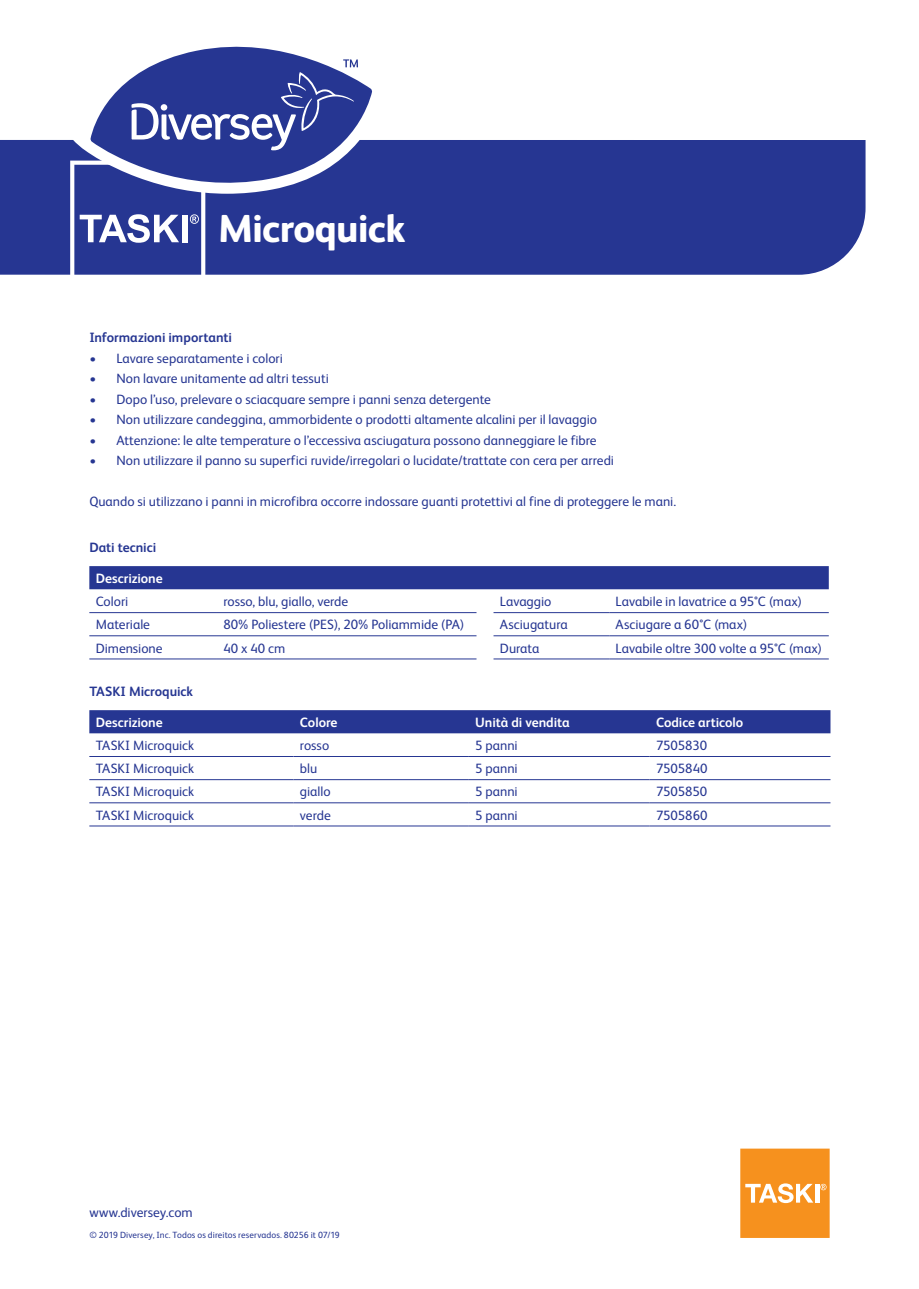
<style>
.page{position:relative;width:919px;height:1289px;background:#fff}
.page>*{position:absolute;margin:0;border:0;box-sizing:border-box;transform-origin:0 0}
.t1{font:800 39px "FS Albert Pro";letter-spacing:-.02em;color:#fff}
.Maintext{font:13.5px "FS Albert Pro";color:#263692}
.Table_Text{font:13.5px "FS Albert Pro";color:#263692}
.Table_Subheads{font:700 13.5px "FS Albert Pro";letter-spacing:-.005em;color:#fff}
.Subheads{font:700 13.5px "FS Albert Pro";letter-spacing:-.005em;color:#263692}
.t2{font:9px "FS Albert Pro";letter-spacing:.01em;color:#263692}
</style>
<div class="page">
<div style="left:0;top:140px;width:865px;height:135px;background:#263692"></div>
<svg style="left:740px;top:1148px;width:89px;height:89px;background:#f69c35"></svg>
<div style="left:89px;top:566px;width:739px;height:23px;background:#263692"></div>
<hr style="left:89px;top:612px;width:128px;height:1px;background:#263692">
<hr style="left:217px;top:612px;width:259px;height:1px;background:#263692">
<hr style="left:493px;top:612px;width:116px;height:1px;background:#263692">
<hr style="left:609px;top:612px;width:219px;height:1px;background:#263692">
<hr style="left:89px;top:635px;width:128px;height:1px;background:#263692">
<hr style="left:217px;top:635px;width:259px;height:1px;background:#263692">
<hr style="left:493px;top:635px;width:116px;height:1px;background:#263692">
<hr style="left:609px;top:635px;width:219px;height:1px;background:#263692">
<hr style="left:89px;top:658px;width:128px;height:1px;background:#263692">
<hr style="left:217px;top:658px;width:259px;height:1px;background:#263692">
<hr style="left:493px;top:658px;width:116px;height:1px;background:#263692">
<hr style="left:609px;top:658px;width:219px;height:1px;background:#263692">
<div style="left:89px;top:710px;width:741px;height:23px;background:#263692"></div>
<hr style="left:89px;top:756px;width:204px;height:1px;background:#263692">
<hr style="left:293px;top:756px;width:176px;height:1px;background:#263692">
<hr style="left:469px;top:756px;width:180px;height:1px;background:#263692">
<hr style="left:649px;top:756px;width:181px;height:1px;background:#263692">
<hr style="left:89px;top:779px;width:204px;height:1px;background:#263692">
<hr style="left:293px;top:779px;width:176px;height:1px;background:#263692">
<hr style="left:469px;top:779px;width:180px;height:1px;background:#263692">
<hr style="left:649px;top:779px;width:181px;height:1px;background:#263692">
<hr style="left:89px;top:802px;width:204px;height:1px;background:#263692">
<hr style="left:293px;top:802px;width:176px;height:1px;background:#263692">
<hr style="left:469px;top:802px;width:180px;height:1px;background:#263692">
<hr style="left:649px;top:802px;width:181px;height:1px;background:#263692">
<hr style="left:89px;top:825px;width:204px;height:1px;background:#263692">
<hr style="left:293px;top:825px;width:176px;height:1px;background:#263692">
<hr style="left:469px;top:825px;width:180px;height:1px;background:#263692">
<hr style="left:649px;top:825px;width:181px;height:1px;background:#263692">
<svg style="left:372px;top:140px;width:15px;height:54px"></svg>
<svg style="left:70px;top:46px;width:302px;height:229px"></svg>
<p class="t1" style="left:218px;top:198px;width:189px">Microquick</p>
<p class="Subheads" style="left:89px;top:328px;width:144px">Informazioni importanti</p>
<p class="Maintext" style="left:89px;top:348px;width:195px">• Lavare separatamente i colori</p>
<p class="Maintext" style="left:89px;top:369px;width:241px">• Non lavare unitamente ad altri tessuti</p>
<p class="Maintext" style="left:89px;top:389px;width:403px">• Dopo l’uso, prelevare o sciacquare sempre i panni senza detergente</p>
<p class="Maintext" style="left:89px;top:410px;width:509px">• Non utilizzare candeggina, ammorbidente o prodotti altamente alcalini per il lavaggio</p>
<p class="Maintext" style="left:89px;top:430px;width:509px">• Attenzione: le alte temperature o l’eccessiva asciugatura possono danneggiare le fibre</p>
<p class="Maintext" style="left:89px;top:451px;width:526px">• Non utilizzare il panno su superfici ruvide/irregolari o lucidate/trattate con cera per arredi</p>
<p class="Maintext" style="left:89px;top:491px;width:588px">Quando si utilizzano i panni in microfibra occorre indossare guanti protettivi al fine di proteggere le mani.</p>
<p class="Subheads" style="left:89px;top:537px;width:68px">Dati tecnici</p>
<p class="Table_Subheads" style="left:96px;top:568px;width:69px">Descrizione</p>
<p class="Table_Text" style="left:96px;top:592px;width:34px">Colori</p>
<p class="Table_Text" style="left:223px;top:592px;width:126px">rosso, blu, giallo, verde</p>
<p class="Table_Text" style="left:500px;top:592px;width:53px">Lavaggio</p>
<p class="Table_Text" style="left:615px;top:592px;width:188px">Lavabile in lavatrice a 95°C (max)</p>
<p class="Table_Text" style="left:96px;top:615px;width:56px">Materiale</p>
<p class="Table_Text" style="left:223px;top:615px;width:243px">80% Poliestere (PES), 20% Poliammide (PA)</p>
<p class="Table_Text" style="left:500px;top:615px;width:69px">Asciugatura</p>
<p class="Table_Text" style="left:615px;top:615px;width:133px">Asciugare a 60°C (max)</p>
<p class="Table_Text" style="left:96px;top:638px;width:68px">Dimensione</p>
<p class="Table_Text" style="left:223px;top:638px;width:63px">40 x 40 cm</p>
<p class="Table_Text" style="left:500px;top:638px;width:41px">Durata</p>
<p class="Table_Text" style="left:615px;top:638px;width:208px">Lavabile oltre 300 volte a 95°C (max)</p>
<p class="Subheads" style="left:89px;top:682px;width:105px">TASKI Microquick</p>
<p class="Table_Subheads" style="left:96px;top:712px;width:69px">Descrizione</p>
<p class="Table_Subheads" style="left:300px;top:712px;width:39px">Colore</p>
<p class="Table_Subheads" style="left:475px;top:712px;width:96px">Unità di vendita</p>
<p class="Table_Subheads" style="left:656px;top:712px;width:89px">Codice articolo</p>
<p class="Table_Text" style="left:96px;top:736px;width:100px">TASKI Microquick</p>
<p class="Table_Text" style="left:300px;top:736px;width:31px">rosso</p>
<p class="Table_Text" style="left:475px;top:736px;width:44px">5 panni</p>
<p class="Table_Text" style="left:656px;top:736px;width:53px">7505830</p>
<p class="Table_Text" style="left:96px;top:759px;width:100px">TASKI Microquick</p>
<p class="Table_Text" style="left:300px;top:759px;width:19px">blu</p>
<p class="Table_Text" style="left:475px;top:759px;width:44px">5 panni</p>
<p class="Table_Text" style="left:656px;top:759px;width:53px">7505840</p>
<p class="Table_Text" style="left:96px;top:782px;width:100px">TASKI Microquick</p>
<p class="Table_Text" style="left:300px;top:782px;width:32px">giallo</p>
<p class="Table_Text" style="left:475px;top:782px;width:44px">5 panni</p>
<p class="Table_Text" style="left:656px;top:782px;width:53px">7505850</p>
<p class="Table_Text" style="left:96px;top:805px;width:100px">TASKI Microquick</p>
<p class="Table_Text" style="left:300px;top:805px;width:32px">verde</p>
<p class="Table_Text" style="left:475px;top:805px;width:44px">5 panni</p>
<p class="Table_Text" style="left:656px;top:805px;width:53px">7505860</p>
<p class="Maintext" style="left:89px;top:1202px;width:105px">www.diversey.com</p>
<p class="t2" style="left:89px;top:1228px;width:252px">© 2019 Diversey, Inc. Todos os direitos reservados. 80256 it 07/19</p>
</div>
